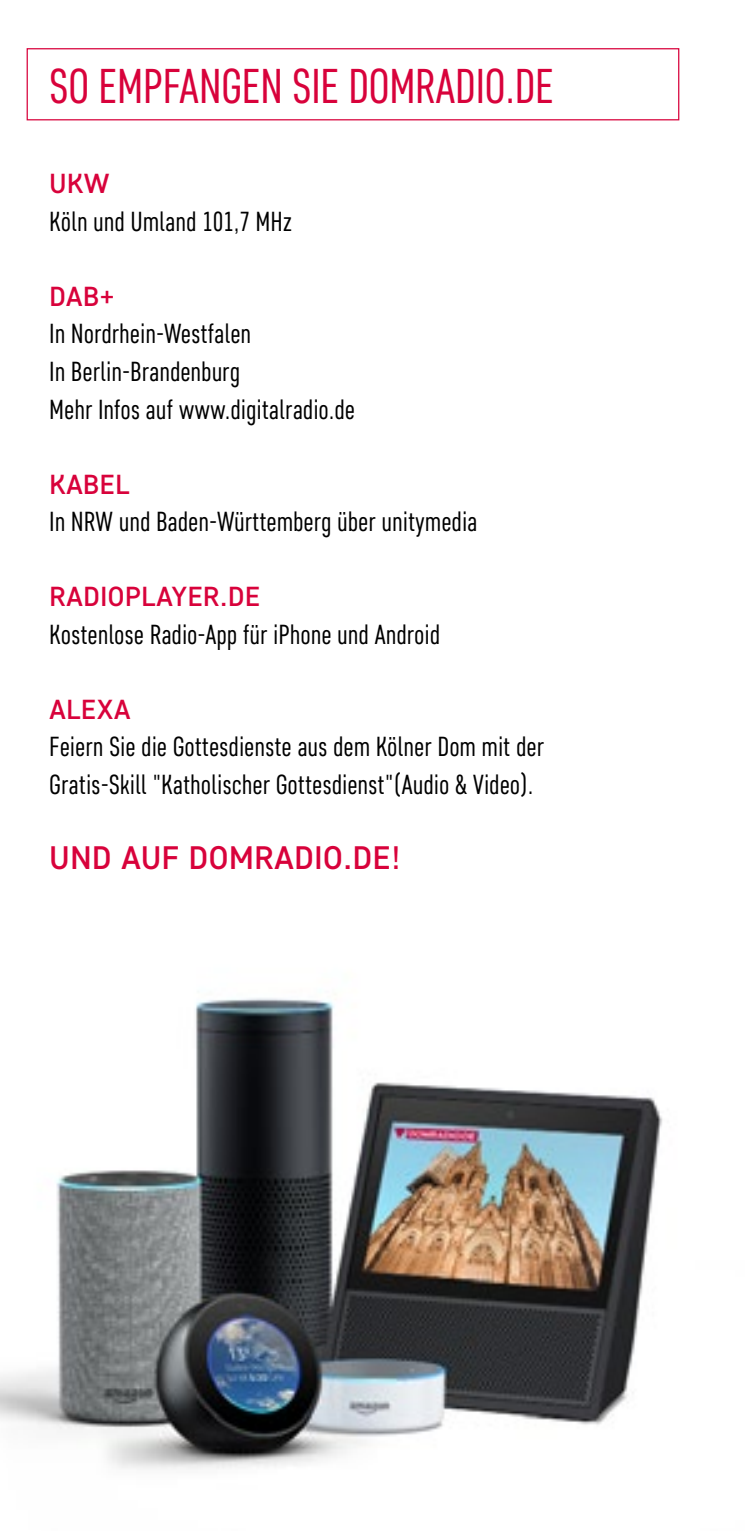
<style>
.page{position:relative;width:745px;height:1531px;background:#fff}
.page>*{position:absolute;margin:0;border:0;box-sizing:border-box;transform-origin:0 0}
.t1{font:48.75px "Core Sans D37 Cn";letter-spacing:.01em;color:#d8023b}
.t2{font:500 32.5px "Core Sans D45";letter-spacing:.02em;color:#d8023b}
.t3{font:27.5px/37.5px "Core Sans D37 Cn";letter-spacing:.02em;color:#000}
.t4{font:500 27.5px "Core Sans D45";letter-spacing:.02em;color:#d8023b}
</style>
<div class="page">
<img style="left:0;top:994px;width:663px;height:475px">
<div style="left:27px;top:48px;width:652px;height:72px;background:#fff;border:1px solid #d8023b"></div>
<h1 class="t1" style="left:50px;top:56px;width:505px">SO EMPFANGEN SIE DOMRADIO.DE</h1>
<p class="t4" style="left:50px;top:166px;width:61px">UKW</p>
<p class="t3" style="left:50px;top:202px;width:243px">Köln und Umland 101,7 MHz</p>
<p class="t4" style="left:50px;top:278px;width:66px">DAB+</p>
<p class="t3" style="left:50px;top:315px;width:306px">In Nordrhein-Westfalen<br>In Berlin-Brandenburg<br>Mehr Infos auf www.digitalradio.de</p>
<p class="t4" style="left:50px;top:466px;width:81px">KABEL</p>
<p class="t3" style="left:50px;top:502px;width:429px">In NRW und Baden-Württemberg über unitymedia</p>
<p class="t4" style="left:50px;top:578px;width:212px">RADIOPLAYER.DE</p>
<p class="t3" style="left:50px;top:615px;width:391px">Kostenlose Radio-App für iPhone und Android</p>
<p class="t4" style="left:50px;top:691px;width:82px">ALEXA</p>
<p class="t3" style="left:50px;top:727px;width:495px">Feiern Sie die Gottesdienste aus dem Kölner Dom mit der<br>Gratis-Skill "Katholischer Gottesdienst"(Audio &amp; Video).</p>
<p class="t2" style="left:50px;top:836px;width:353px">UND AUF DOMRADIO.DE!</p>
</div>
